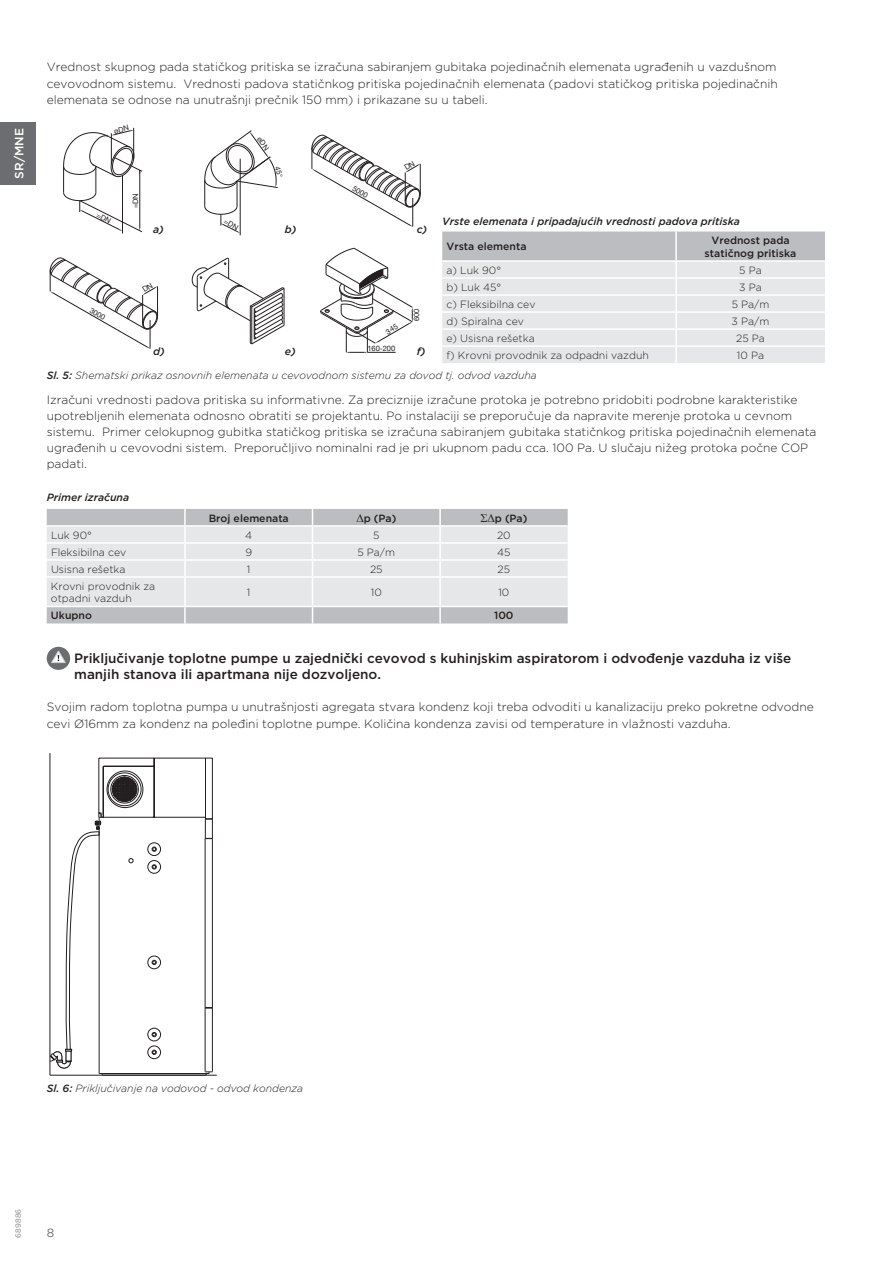
<style>
.page{position:relative;width:893px;height:1263px;background:#fff}
.page>*{position:absolute;margin:0;border:0;box-sizing:border-box;transform-origin:0 0}
.t1{font:500 13.5px/16.2px "Gotham";color:#231f20}
.t2{font:300 12px/16.2px "Gotham";color:#231f20}
.t3{font:500 12px "Gotham";color:#fff}
.t4{font:12px "Gotham";color:#6c6d70}
.t5{font:300 10.5px/12.6px "Gotham";color:#231f20}
.t6{font:italic 300 10.5px "Gotham";color:#231f20}
.t7{font:italic 500 10.5px "Gotham";color:#231f20}
.t8{font:500 10.5px/12.6px "Gotham";color:#231f20;text-align:center}
.t9{font:7.5px "Helvetica Neue LT Com";color:#231f20}
.t10{font:7.5px "Gotham";color:#808285}
.s1{font-weight:500}
</style>
<div class="page">
<div style="left:47px;top:647px;width:23px;height:23px;background:#6c6d70;border-radius:50%"></div>
<svg style="left:50px;top:650px;width:16px;height:13px"></svg>
<svg style="left:442px;top:231px;width:383px;height:132px;background:#dedfe1"></svg>
<hr style="left:50px;top:753px;width:1px;height:322px;background:#231f20">
<hr style="left:50px;top:1075px;width:167px;height:1px;background:#231f20">
<svg style="left:50px;top:758px;width:163px;height:317px"></svg>
<hr style="left:284px;top:288px;width:1px;height:37px;background:#231f20">
<svg style="left:192px;top:258px;width:92px;height:86px"></svg>
<hr style="left:122px;top:175px;width:1px;height:58px;background:#231f20">
<div style="left:0;top:122px;width:36px;height:63px;background:#6c6d70"></div>
<svg style="left:47px;top:509px;width:521px;height:114px;background:#dcdddf"></svg>
<svg style="left:312px;top:135px;width:109px;height:92px"></svg>
<svg style="left:50px;top:258px;width:108px;height:91px"></svg>
<svg style="left:320px;top:248px;width:93px;height:105px"></svg>
<svg style="left:63px;top:127px;width:79px;height:105px"></svg>
<svg style="left:204px;top:130px;width:74px;height:106px"></svg>
<p class="t3" style="left:11px;top:179px;width:52px;rotate:-90deg">SR/MNE</p>
<p class="t2" style="left:47px;top:59px;width:733px;text-align:justify">Vrednost skupnog pada statičkog pritiska se izračuna sabiranjem gubitaka pojedinačnih elemenata ugrađenih u vazdušnom cevovodnom sistemu. Vrednosti padova statičnkog pritiska pojedinačnih elemenata (padovi statičkog pritiska pojedinačnih elemenata se odnose na unutrašnji prečnik 150 mm) i prikazane su u tabeli.</p>
<p class="t9" style="left:131px;top:208px;width:17px;rotate:-90deg">=DN</p>
<p class="t7" style="left:153px;top:223px;width:12px">a)</p>
<p class="t9" style="left:93px;top:306px;width:18px;rotate:31deg">3000</p>
<p class="t7" style="left:153px;top:344px;width:13px">d)</p>
<p class="t9" style="left:355px;top:183px;width:18px;rotate:31deg">5000</p>
<p class="t7" style="left:285px;top:223px;width:13px">b)</p>
<p class="t7" style="left:417px;top:223px;width:12px">c)</p>
<p class="t7" style="left:285px;top:344px;width:12px">e)</p>
<p class="t9" style="left:367px;top:343px;width:29px">160-200</p>
<p class="t9" style="left:412px;top:321px;width:14px;rotate:-90deg">600</p>
<p class="t7" style="left:417px;top:344px;width:10px">f)</p>
<p class="t7" style="left:442px;top:215px;width:299px">Vrste elemenata i pripadajućih vrednosti padova pritiska</p>
<p class="t8" style="left:446px;top:240px;width:82px">Vrsta elementa</p>
<p class="t8" style="left:705px;top:234px;width:93px">Vrednost pada statičnog pritiska</p>
<p class="t5" style="left:446px;top:263px;width:56px">a) Luk 90°</p>
<p class="t5" style="left:739px;top:263px;width:24px">5 Pa</p>
<p class="t5" style="left:446px;top:280px;width:56px">b) Luk 45°</p>
<p class="t5" style="left:739px;top:280px;width:24px">3 Pa</p>
<p class="t5" style="left:446px;top:297px;width:91px">c) Fleksibilna cev</p>
<p class="t5" style="left:732px;top:297px;width:39px">5 Pa/m</p>
<p class="t5" style="left:446px;top:314px;width:79px">d) Spiralna cev</p>
<p class="t5" style="left:732px;top:314px;width:39px">3 Pa/m</p>
<p class="t5" style="left:446px;top:331px;width:90px">e) Usisna rešetka</p>
<p class="t5" style="left:736px;top:331px;width:30px">25 Pa</p>
<p class="t5" style="left:446px;top:348px;width:204px">f) Krovni provodnik za odpadni vazduh</p>
<p class="t5" style="left:737px;top:348px;width:29px">10 Pa</p>
<p class="t6" style="left:47px;top:369px;width:492px"><span class="s1">Sl. 5:</span> Shematski prikaz osnovnih elemenata u cevovodnom sistemu za dovod tj. odvod vazduha</p>
<p class="t2" style="left:47px;top:391px;width:771px">Izračuni vrednosti padova pritiska su informativne. Za preciznije izračune protoka je potrebno pridobiti podrobne karakteristike upotrebljenih elemenata odnosno obratiti se projektantu. Po instalaciji se preporučuje da napravite merenje protoka u cevnom sistemu. Primer celokupnog gubitka statičkog pritiska se izračuna sabiranjem gubitaka statičnkog pritiska pojedinačnih elemenata ugrađenih u cevovodni sistem. Preporučljivo nominalni rad je pri ukupnom padu cca. 100 Pa. U slučaju nižeg protoka počne COP padati.</p>
<p class="t7" style="left:47px;top:490px;width:84px">Primer izračuna</p>
<p class="t8" style="left:209px;top:511px;width:82px">Broj elemenata</p>
<p class="t8" style="left:364px;top:511px;width:34px">p (Pa)</p>
<p class="t8" style="left:495px;top:511px;width:34px">p (Pa)</p>
<p class="t5" style="left:51px;top:528px;width:42px">Luk 90°</p>
<p class="t5" style="left:245px;top:528px;width:8px">4</p>
<p class="t5" style="left:373px;top:528px;width:8px">5</p>
<p class="t5" style="left:497px;top:528px;width:15px">20</p>
<p class="t5" style="left:51px;top:545px;width:77px">Fleksibilna cev</p>
<p class="t5" style="left:245px;top:545px;width:8px">9</p>
<p class="t5" style="left:357px;top:545px;width:39px">5 Pa/m</p>
<p class="t5" style="left:497px;top:545px;width:15px">45</p>
<p class="t5" style="left:51px;top:562px;width:76px">Usisna rešetka</p>
<p class="t5" style="left:247px;top:562px;width:5px">1</p>
<p class="t5" style="left:370px;top:562px;width:14px">25</p>
<p class="t5" style="left:498px;top:562px;width:14px">25</p>
<p class="t5" style="left:51px;top:579px;width:106px">Krovni provodnik za otpadni vazduh</p>
<p class="t5" style="left:247px;top:586px;width:5px">1</p>
<p class="t5" style="left:371px;top:586px;width:12px">10</p>
<p class="t5" style="left:498px;top:586px;width:12px">10</p>
<p class="t8" style="left:51px;top:609px;width:43px">Ukupno</p>
<p class="t8" style="left:494px;top:609px;width:21px">100</p>
<p class="t1" style="left:74px;top:649px;width:719px">Priključivanje toplotne pumpe u zajednički cevovod s kuhinjskim aspiratorom i odvođenje vazduha iz više manjih stanova ili apartmana nije dozvoljeno.</p>
<p class="t2" style="left:47px;top:699px;width:769px">Svojim radom toplotna pumpa u unutrašnjosti agregata stvara kondenz koji treba odvoditi u kanalizaciju preko pokretne odvodne cevi Ø16mm za kondenz na poleđini toplotne pumpe. Količina kondenza zavisi od temperature in vlažnosti vazduha.</p>
<p class="t6" style="left:47px;top:1082px;width:258px"><span class="s1">Sl. 6:</span> Priključivanje na vodovod - odvod kondenza</p>
<p class="t10" style="left:13px;top:1237px;width:30px;rotate:-90deg">689886</p>
<p class="t4" style="left:47px;top:1225px;width:9px">8</p>
</div>
